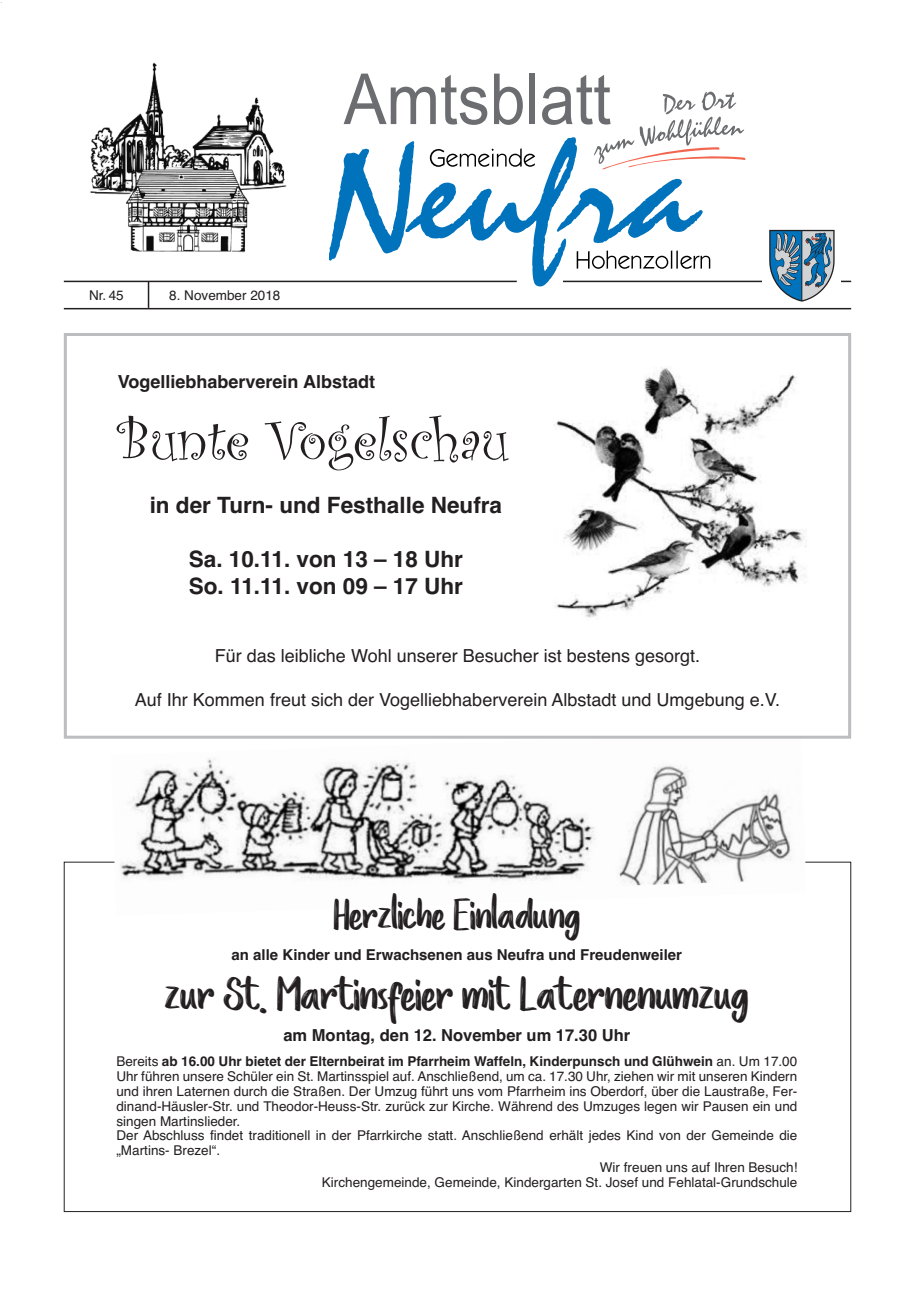
<style>
.page{position:relative;width:915px;height:1297px;background:#fff}
.page>*{position:absolute;margin:0;border:0;box-sizing:border-box;transform-origin:0 0}
.t1{font:70.5px "Arial";color:#6c6d70;scale:.91 1}
.t2{font:58.5px "Curlz";color:#231f20}
.t3{font:45px "Love Story Rough";color:#231f20}
.t4{font:40.5px "Love Story Rough";color:#231f20}
.t5{font:700 22.5px/27px "Helvetica";color:#231f20}
.t6{font:18px "Helvetica";color:#231f20}
.t7{font:700 18px "Helvetica";color:#231f20}
.t8{font:700 16.5px "Helvetica";color:#231f20}
.t9{font:700 15px "Helvetica";color:#231f20}
.t10{font:13.5px/14.9px "Helvetica";color:#231f20}
.t11{font:4.5px "Helvetica";color:#231f20}
.s1{font-weight:700}
</style>
<div class="page">
<img style="left:111px;top:759px;width:695px;height:127px">
<img style="left:90px;top:62px;width:197px;height:191px">
<hr style="left:64px;top:308px;width:786px;height:1px;background:#231f20">
<hr style="left:562px;top:281px;width:288px;height:1px;background:#231f20">
<hr style="left:64px;top:281px;width:452px;height:1px;background:#231f20">
<div style="left:762px;top:227px;width:78px;height:77px;background:#fff"></div>
<svg style="left:769px;top:230px;width:65px;height:72px;background:#7297b0"></svg>
<svg style="left:148px;top:282px;width:1px;height:26px"></svg>
<svg style="left:329px;top:92px;width:416px;height:194px"></svg>
<div style="left:64px;top:333px;width:786px;height:406px;border:3px solid #bcbdc0"></div>
<img style="left:554px;top:367px;width:253px;height:251px">
<p class="t11" style="left:1px;top:-1px;width:3px">.</p>
<h1 class="t1" style="left:343px;top:58px;width:295px">Amtsblatt</h1>
<p class="t10" style="left:89px;top:288px;width:36px">Nr. 45</p>
<p class="t10" style="left:169px;top:288px;width:113px">8. November 2018</p>
<h3 class="t7" style="left:118px;top:371px;width:259px">Vogelliebhaberverein Albstadt</h3>
<h2 class="t2" style="left:118px;top:405px;width:392px">Bunte Vogelschau</h2>
<h3 class="t5" style="left:150px;top:491px;width:354px">in der Turn- und Festhalle Neufra</h3>
<h3 class="t5" style="left:189px;top:545px;width:275px">Sa. 10.11. von 13 – 18 Uhr<br>So. 11.11. von 09 – 17 Uhr</h3>
<h3 class="t6" style="left:215px;top:645px;width:486px">Für das leibliche Wohl unserer Besucher ist bestens gesorgt.</h3>
<h3 class="t6" style="left:135px;top:689px;width:646px">Auf Ihr Kommen freut sich der Vogelliebhaberverein Albstadt und Umgebung e.V.</h3>
<h3 class="t4" style="left:333px;top:886px;width:248px">Herzliche Einladung</h3>
<p class="t9" style="left:231px;top:946px;width:452px">an alle Kinder und Erwachsenen aus Neufra und Freudenweiler</p>
<h3 class="t3" style="left:165px;top:962px;width:584px">zur St. Martinsfeier mit Laternenumzug</h3>
<p class="t8" style="left:283px;top:1025px;width:348px">am Montag, den 12. November um 17.30 Uhr</p>
<p class="t10" style="left:116px;top:1054px;width:682px">Bereits <span class="s1">ab 16.00 Uhr bietet der Elternbeirat im Pfarrheim Waffeln, Kinderpunsch und Glühwein</span> an. Um 17.00<br>Uhr führen unsere Schüler ein St. Martinsspiel auf. Anschließend, um ca. 17.30 Uhr, ziehen wir mit unseren Kindern und ihren Laternen durch die Straßen. Der Umzug führt uns vom Pfarrheim ins Oberdorf, über die Laustraße, Fer&shy;dinand-Häusler-Str. und Theodor-Heuss-Str. zurück zur Kirche. Während des Umzuges legen wir Pausen ein und singen Martinslieder.<br>Der Abschluss findet traditionell in der Pfarrkirche statt. Anschließend erhält jedes Kind von der Gemeinde die „Martins- Brezel“.</p>
<p class="t10" style="left:322px;top:1160px;width:477px;text-align:right">Wir freuen uns auf Ihren Besuch!<br>Kirchengemeinde, Gemeinde, Kindergarten St. Josef und Fehlatal-Grundschule</p>
</div>
